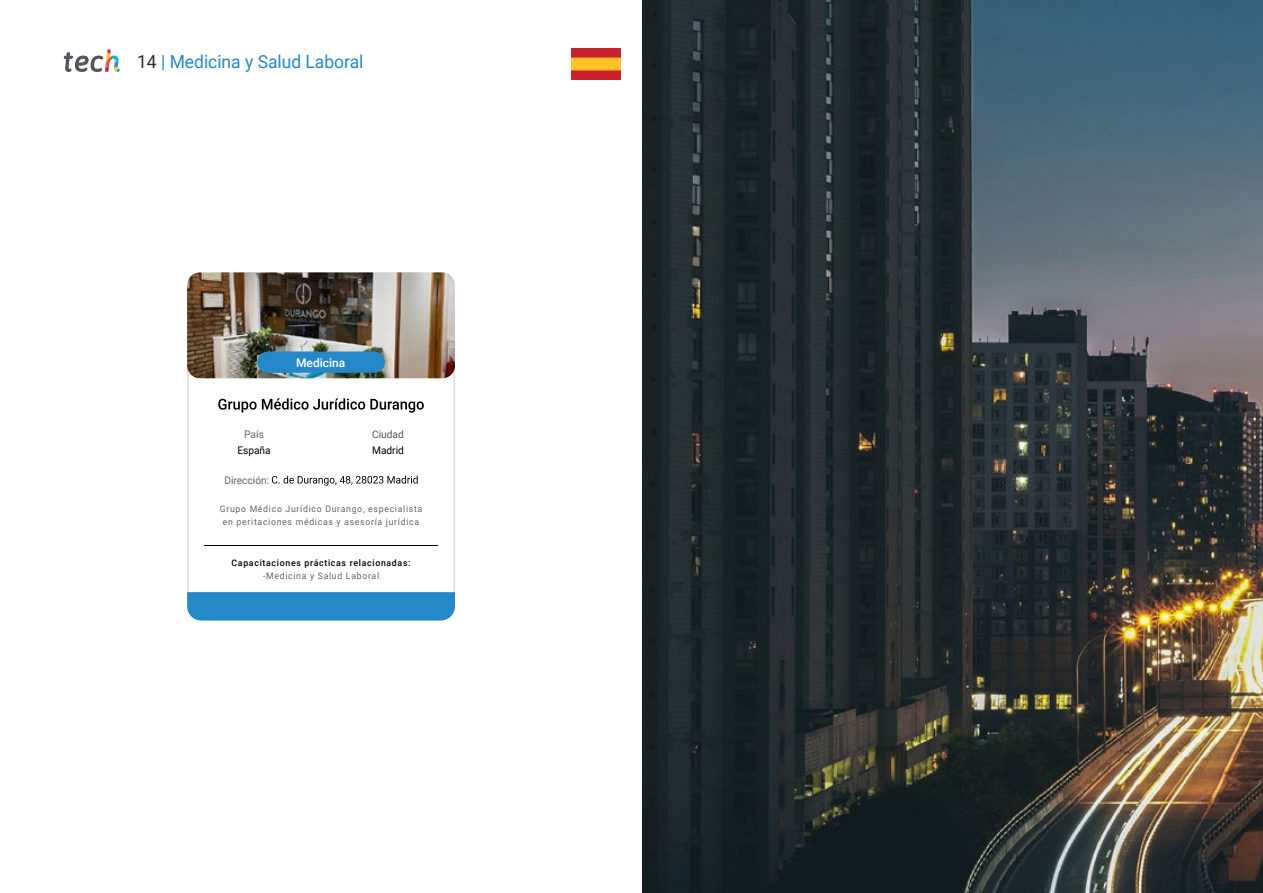
<style>
.page{position:relative;width:1263px;height:893px;background:#fff}
.page>*{position:absolute;margin:0;border:0;box-sizing:border-box;transform-origin:0 0}
.t1{font:18px "Roboto";color:#2488c9}
.t2{font:500 12px "Roboto";color:#fff}
.t3{font:10.5px "Roboto";color:#61646a}
.t4{font:10.5px "Roboto";color:#000}
.t5{font:10.5px "Roboto";color:#52555b}
.t6{font:9px/13.5px "Roboto";letter-spacing:.08em;color:#61646a;text-align:center}
.t7{font:500 9px "Roboto";letter-spacing:.08em;color:#000}
.s1{color:#312e20}
</style>
<div class="page">
<img style="left:571px;top:49px;width:50px;height:30px">
<svg style="left:64px;top:49px;width:56px;height:23px"></svg>
<img style="left:642px;top:0;width:621px;height:893px">
<svg style="left:187px;top:378px;width:268px;height:214px"></svg>
<img style="left:187px;top:272px;width:268px;height:106px">
<div style="left:257px;top:351px;width:128px;height:22px;background:#2488c9;border-radius:11px"></div>
<svg style="left:187px;top:592px;width:268px;height:29px;background:#2a8bca"></svg>
<hr style="left:204px;top:545px;width:234px;height:1px;background:#000">
<svg style="left:218px;top:398px;width:206px;height:15px"></svg>
<svg style="left:272px;top:476px;width:146px;height:10px"></svg>
<h1 class="t1" style="left:137px;top:49px;width:228px"><span class="s1">14</span> | Medicina y Salud Laboral</h1>
<p class="t3" style="left:244px;top:427px;width:21px">País</p>
<p class="t4" style="left:237px;top:443px;width:35px">España</p>
<h2 class="t2" style="left:296px;top:354px;width:51px">Medicina</h2>
<p class="t5" style="left:372px;top:427px;width:33px">Ciudad</p>
<p class="t4" style="left:372px;top:443px;width:33px">Madrid</p>
<p class="t3" style="left:224px;top:472px;width:46px">Dirección:</p>
<p class="t6" style="left:220px;top:502px;width:204px">Grupo Médico Jurídico Durango, especialista en peritaciones médicas y asesoría jurídica</p>
<p class="t7" style="left:232px;top:556px;width:180px">Capacitaciones prácticas relacionadas:</p>
<p class="t6" style="left:263px;top:569px;width:118px">-Medicina y Salud Laboral</p>
</div>
